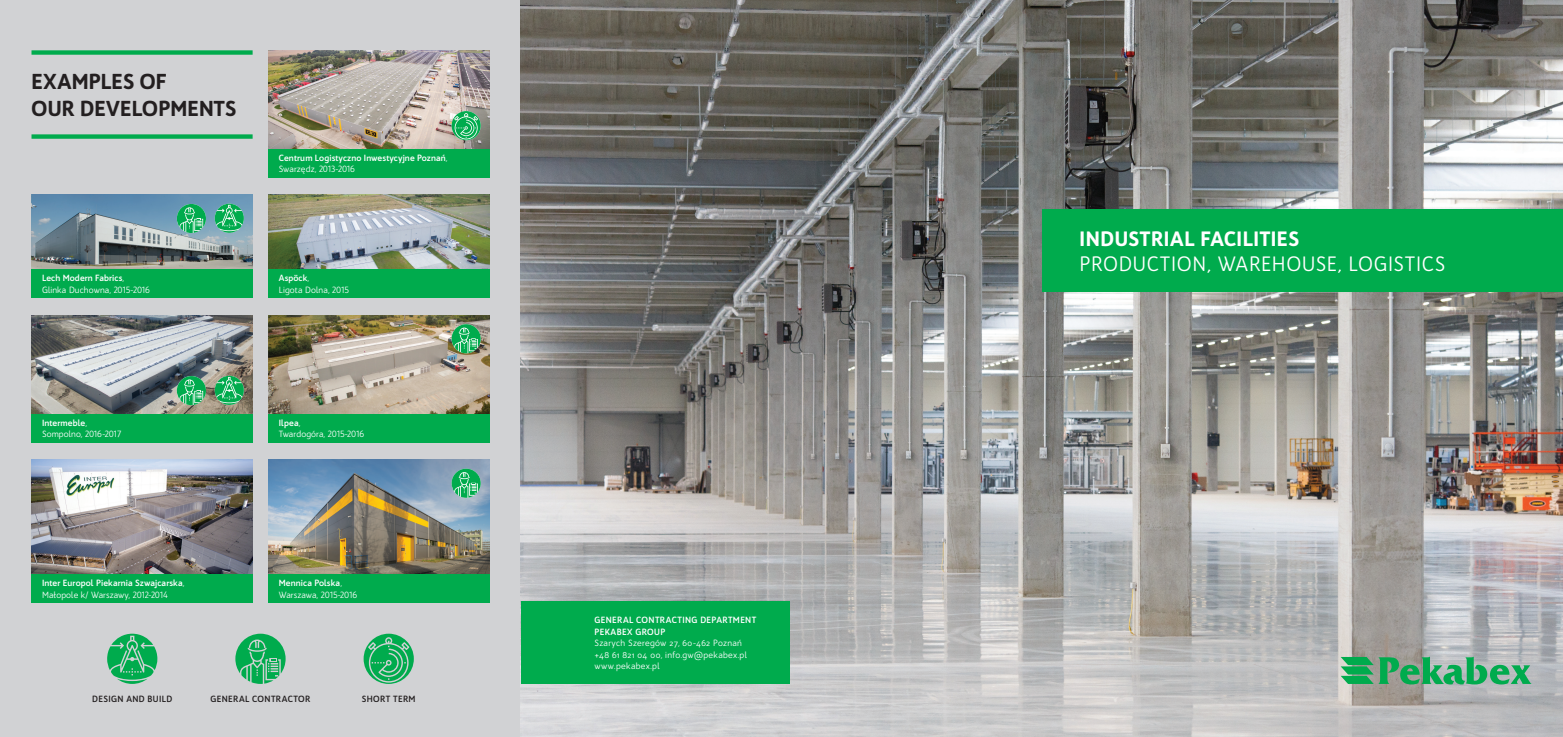
<style>
.page{position:relative;width:1563px;height:737px;background:#d1d2d4}
.page>*{position:absolute;margin:0;border:0;box-sizing:border-box;transform-origin:0 0}
.t1{font:900 21px/26.2px "Bw Quinta Pro";letter-spacing:.01em;color:#231f20}
.t2{font:20.12px "Bw Quinta Pro";letter-spacing:.035em;color:#fff}
.t3{font:900 20.12px "Bw Quinta Pro";letter-spacing:.03em;color:#fff}
.t4{font:8.75px/11.4px "Bw Quinta Pro";letter-spacing:.01em;color:#fff}
.t5{font:700 8.75px/11.4px "Bw Quinta Pro";letter-spacing:.01em;color:#fff}
.t6{font:8.75px/11.4px "Bw Quinta Pro";letter-spacing:.03em;color:#fff}
.t7{font:700 8.75px "Bw Quinta Pro";letter-spacing:.045em;color:#231f20}
.t8{font:700 8.75px/11.4px "Bw Quinta Pro";letter-spacing:.045em;color:#fff}
.s1{font-weight:700}
.s2{font-weight:400}
</style>
<div class="page">
<img style="left:521px;top:0;width:1042px;height:737px">
<div style="left:1042px;top:210px;width:521px;height:82px;background:#00ab4d"></div>
<div style="left:32px;top:50px;width:221px;height:5px;background:#00ab4d"></div>
<img style="left:32px;top:195px;width:221px;height:74px">
<img style="left:32px;top:460px;width:221px;height:114px">
<img style="left:31px;top:315px;width:222px;height:99px">
<img style="left:268px;top:460px;width:221px;height:114px">
<img style="left:268px;top:195px;width:221px;height:74px">
<div style="left:268px;top:269px;width:221px;height:29px;background:#00ab4d"></div>
<div style="left:32px;top:269px;width:221px;height:29px;background:#00ab4d"></div>
<div style="left:32px;top:574px;width:221px;height:29px;background:#00ab4d"></div>
<div style="left:31px;top:414px;width:222px;height:28px;background:#00ab4d"></div>
<div style="left:268px;top:574px;width:221px;height:29px;background:#00ab4d"></div>
<img style="left:268px;top:315px;width:221px;height:99px">
<div style="left:268px;top:414px;width:221px;height:28px;background:#00ab4d"></div>
<img style="left:268px;top:50px;width:221px;height:99px">
<div style="left:268px;top:149px;width:221px;height:28px;background:#00ab4d"></div>
<div style="left:32px;top:134px;width:221px;height:5px;background:#00ab4d"></div>
<svg style="left:1340px;top:656px;width:191px;height:28px;background:#5dae81"></svg>
<svg style="left:235px;top:633px;width:51px;height:51px"></svg>
<svg style="left:177px;top:204px;width:29px;height:29px"></svg>
<svg style="left:177px;top:376px;width:29px;height:29px"></svg>
<svg style="left:107px;top:633px;width:50px;height:51px"></svg>
<svg style="left:215px;top:204px;width:29px;height:29px"></svg>
<svg style="left:215px;top:376px;width:29px;height:29px"></svg>
<svg style="left:364px;top:633px;width:50px;height:51px"></svg>
<svg style="left:451px;top:111px;width:30px;height:29px"></svg>
<svg style="left:451px;top:468px;width:30px;height:30px"></svg>
<svg style="left:451px;top:324px;width:30px;height:29px"></svg>
<div style="left:521px;top:601px;width:268px;height:83px;background:#00ab4d"></div>
<h1 class="t1" style="left:32px;top:69px;width:206px">EXAMPLES OF<br>OUR DEVELOPMENTS</h1>
<p class="t4" style="left:42px;top:272px;width:110px"><span class="s1">Lech Modern Fabrics</span>,<br>Glinka Duchowna, 2015-2016</p>
<p class="t5" style="left:279px;top:152px;width:170px">Centrum Logistyczno Inwestycyjne Poznań<span class="s2">,<br>Swarzędz, 2013-2016</span></p>
<p class="t4" style="left:279px;top:272px;width:72px"><span class="s1">Aspöck</span>,<br>Ligota Dolna, 2015</p>
<p class="t4" style="left:42px;top:417px;width:81px"><span class="s1">Intermeble</span>,<br>Sompolno, 2016-2017</p>
<p class="t4" style="left:279px;top:417px;width:87px"><span class="s1">Ilpea</span>,<br>Twardogóra, 2015-2016</p>
<p class="t5" style="left:42px;top:577px;width:144px">Inter Europol Piekarnia Szwajcarska<span class="s2">,<br>Małopole k/ Warszawy, 2012-2014</span></p>
<p class="t4" style="left:279px;top:577px;width:80px"><span class="s1">Mennica Polska</span>,<br>Warszawa, 2015-2016</p>
<p class="t7" style="left:92px;top:693px;width:82px">DESIGN AND BUILD</p>
<p class="t7" style="left:211px;top:693px;width:101px">GENERAL CONTRACTOR</p>
<p class="t7" style="left:362px;top:693px;width:55px">SHORT TERM</p>
<p class="t8" style="left:594px;top:614px;width:163px">GENERAL CONTRACTING DEPARTMENT<br>PEKABEX GROUP</p>
<p class="t6" style="left:594px;top:637px;width:154px">Szarych Szeregów 27, 60-462 Poznań +48 61 821 04 00, info.gw@pekabex.pl www.pekabex.pl</p>
<h2 class="t3" style="left:1079px;top:225px;width:221px">INDUSTRIAL FACILITIES</h2>
<h2 class="t2" style="left:1079px;top:251px;width:367px">PRODUCTION, WAREHOUSE, LOGISTICS</h2>
</div>
